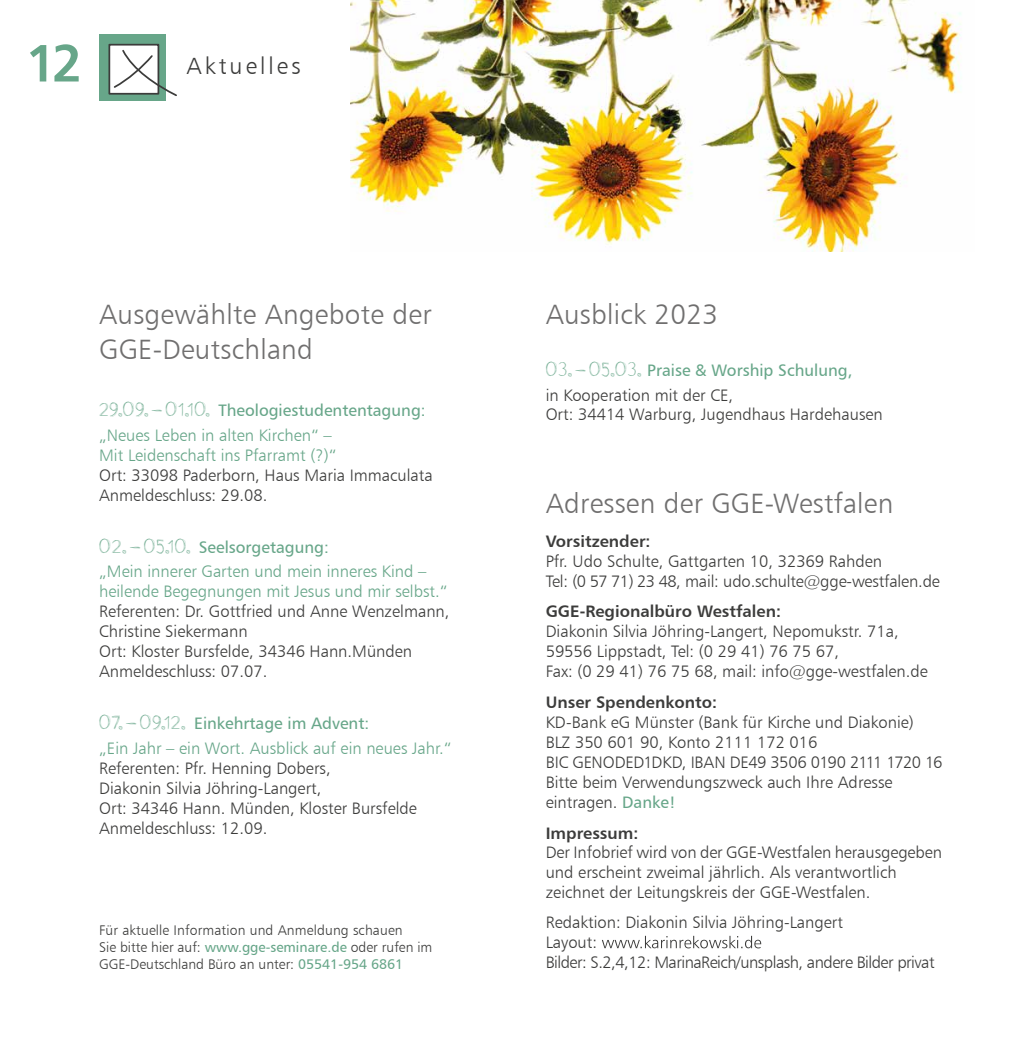
<style>
.page{position:relative;width:1017px;height:1042px;background:#fff}
.page>*{position:absolute;margin:0;border:0;box-sizing:border-box;transform-origin:0 0}
.t1{font:52.5px "Humanist 777 BT Bold B";color:#67a689}
.t2{font:28px/35px "Humanist 777 BT Light B";letter-spacing:.01em;color:#706f6f}
.t3{font:23.45px "Humanist 777 BT Light B";letter-spacing:.13em;color:#3c3c3b}
.t4{font:16.62px/19.9px "Humanist 777 BT Light B";color:#3c3c3b}
.t5{font:16.62px/19.9px "Humanist 777 BT Light B";color:#67a689}
.t6{font:16.62px "Humanist 777 BT Roman B";color:#67a689}
.t7{font:16.62px/19.9px "Humanist 777 BT Light B";letter-spacing:-.03em;color:#3c3c3b}
.t8{font:16.62px "Humanist 777 BT Bold B";color:#3c3c3b}
.t9{font:14px/16.8px "Humanist 777 BT Light B";color:#3c3c3b}
.s1{font-family:"Wopi Script No 2";font-size:21px}
.s2{font-family:"Humanist 777 BT Roman B";color:#67a689}
</style>
<div class="page">
<div style="left:99px;top:34px;width:67px;height:67px;background:#67a689"></div>
<div style="left:108px;top:44px;width:51px;height:51px;background:#fff;border:2px solid #3c3c3b"></div>
<svg style="left:112px;top:48px;width:65px;height:48px"></svg>
<svg style="left:602px;top:936px;width:159px;height:12px"></svg>
<img style="left:351px;top:0;width:610px;height:252px">
<h1 class="t1" style="left:25px;top:30px;width:59px">12</h1>
<h3 class="t3" style="left:186px;top:52px;width:116px">Aktuelles</h3>
<h2 class="t2" style="left:99px;top:297px;width:334px">Ausgewählte Angebote der<br>GGE-Deutschland</h2>
<p class="t6" style="left:99px;top:400px;width:328px"><span class="s1">29.09. - 01.10.</span> Theologiestudententagung:</p>
<p class="t5" style="left:99px;top:425px;width:239px">„Neues Leben in alten Kirchen“ –<br>Mit Leidenschaft ins Pfarramt (?)“</p>
<p class="t4" style="left:99px;top:465px;width:335px">Ort: 33098 Paderborn, Haus Maria Immaculata<br>Anmeldeschluss: 29.08.</p>
<p class="t6" style="left:99px;top:536px;width:231px"><span class="s1">02. - 05.10.</span> Seelsorgetagung:</p>
<p class="t5" style="left:99px;top:561px;width:350px">„Mein innerer Garten und mein inneres Kind – heilende Begegnungen mit Jesus und mir selbst.“</p>
<p class="t4" style="left:99px;top:601px;width:352px">Referenten: Dr. Gottfried und Anne Wenzelmann, Christine Siekermann<br>Ort: Kloster Bursfelde, 34346 Hann.Münden Anmeldeschluss: 07.07.</p>
<p class="t6" style="left:99px;top:713px;width:271px"><span class="s1">07. - 09.12.</span> Einkehrtage im Advent:</p>
<p class="t5" style="left:99px;top:738px;width:354px">„Ein Jahr – ein Wort. Ausblick auf ein neues Jahr.“</p>
<p class="t4" style="left:99px;top:758px;width:319px">Referenten: Pfr. Henning Dobers,<br>Diakonin Silvia Jöhring-Langert,<br>Ort: 34346 Hann. Münden, Kloster Bursfelde Anmeldeschluss: 12.09.</p>
<p class="t9" style="left:99px;top:921px;width:335px">Für aktuelle Information und Anmeldung schauen<br>Sie bitte hier auf: <span class="s2">www.gge-seminare.de</span> oder rufen im<br>GGE-Deutschland Büro an unter: <span class="s2">05541-954 6861</span></p>
<h2 class="t2" style="left:546px;top:296px;width:174px">Ausblick 2023</h2>
<p class="t6" style="left:546px;top:359px;width:308px"><span class="s1">03. - 05.03.</span> Praise &amp; Worship Schulung,</p>
<p class="t4" style="left:546px;top:384px;width:339px">in Kooperation mit der CE,<br>Ort: 34414 Warburg, Jugendhaus Hardehausen</p>
<h2 class="t2" style="left:546px;top:485px;width:349px">Adressen der GGE-Westfalen</h2>
<p class="t8" style="left:546px;top:531px;width:106px">Vorsitzender:</p>
<p class="t4" style="left:546px;top:551px;width:396px">Pfr. Udo Schulte, Gattgarten 10, 32369 Rahden<br>Tel: (0 57 71) 23 48, mail: udo.schulte@gge-westfalen.de</p>
<p class="t8" style="left:546px;top:601px;width:237px">GGE-Regionalbüro Westfalen:</p>
<p class="t4" style="left:546px;top:621px;width:384px">Diakonin Silvia Jöhring-Langert, Nepomukstr. 71a,<br>59556 Lippstadt, Tel: (0 29 41) 76 75 67,<br>Fax: (0 29 41) 76 75 68, mail: info@gge-westfalen.de</p>
<p class="t8" style="left:546px;top:691px;width:173px">Unser Spendenkonto:</p>
<p class="t4" style="left:546px;top:712px;width:398px">KD-Bank eG Münster (Bank für Kirche und Diakonie)<br>BLZ 350 601 90, Konto 2111 172 016<br>BIC GENODED1DKD, IBAN DE49 3506 0190 2111 1720 16<br>Bitte beim Verwendungszweck auch Ihre Adresse eintragen. <span class="s2">Danke!</span></p>
<p class="t8" style="left:546px;top:822px;width:94px">Impressum:</p>
<p class="t4" style="left:546px;top:842px;width:398px">Der Infobrief wird von der GGE-Westfalen herausgegeben und erscheint zweimal jährlich. Als verantwortlich zeichnet der Leitungskreis der GGE-Westfalen.</p>
<p class="t7" style="left:546px;top:912px;width:390px">Redaktion: Diakonin Silvia Jöhring-Langert<br>Layout:<br>Bilder: S.2,4,12: MarinaReich/unsplash, andere Bilder privat</p>
</div>
